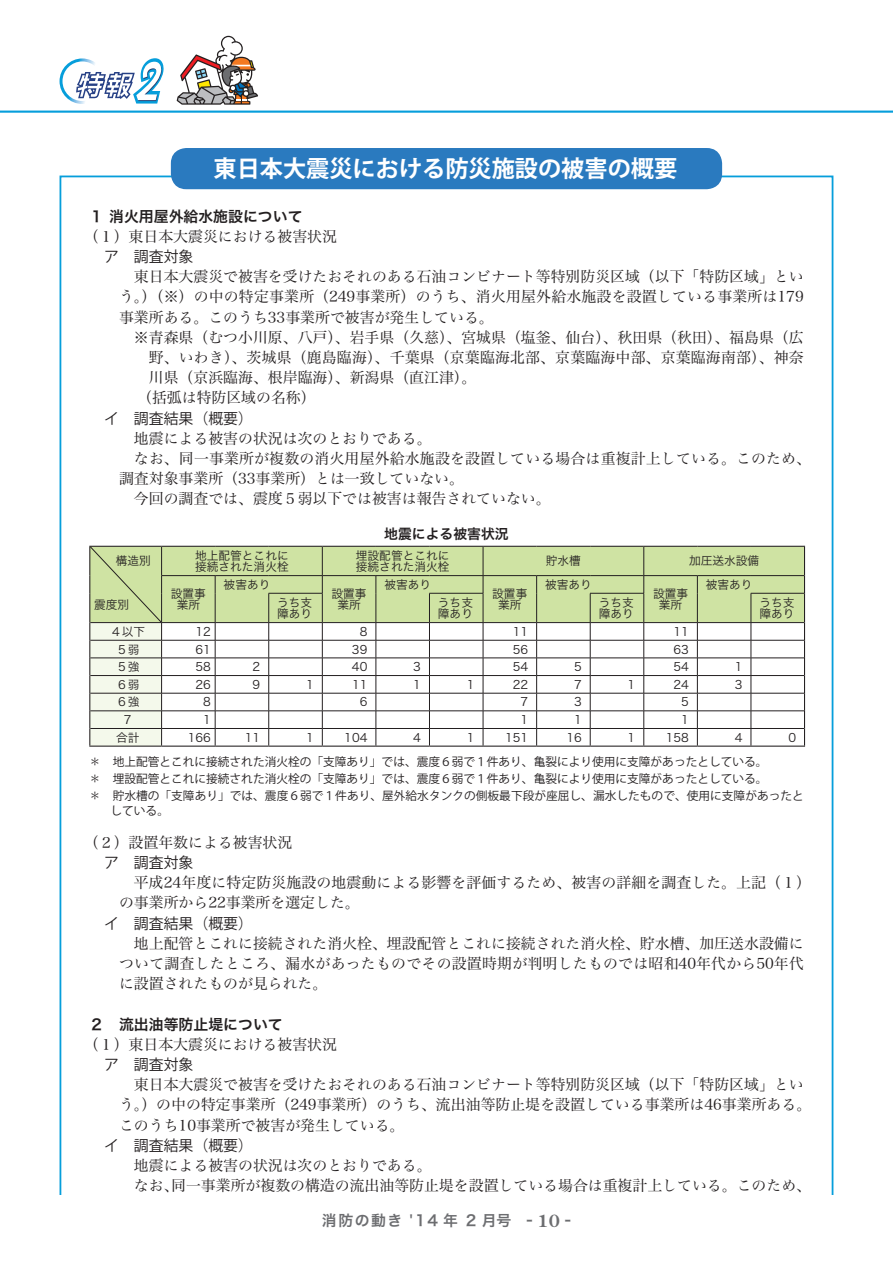
<style>
.page{position:relative;width:893px;height:1263px;background:#fff}
.page>*{position:absolute;margin:0;border:0;box-sizing:border-box;transform-origin:0 0}
.t1{font:700 23.25px "Koz Go Std";color:#fff}
.t2{font:14.85px/20.2px "Hira Min Pro N W3";color:#231f20}
.t3{font:14.85px "Koz Go Std";color:#231f20}
.t4{font:14.85px "Hira Kaku Pro N W6";color:#231f20}
.t5{font:14.85px "Hira Kaku Pro W6";letter-spacing:.1em;color:#6c6d70}
.t6{font:13.8px "Hira Kaku Pro N W6";color:#231f20}
.t7{font:11.7px/11.7px "Hira Kaku Pro N W3";color:#231f20}
.t8{font:11.7px/17px "Koz Go Std";color:#231f20}
.s1{font-family:"Century Old Style Std";font-weight:700;font-size:16.95px}
</style>
<div class="page">
<div style="left:60px;top:176px;width:773px;height:1024px;background:#fff;border:2px solid #069edb"></div>
<div style="left:51px;top:1195px;width:791px;height:15px;background:#fff"></div>
<hr style="left:89px;top:546px;width:73px;height:1px;background:#231f20">
<hr style="left:162px;top:546px;width:53px;height:1px;background:#231f20">
<hr style="left:215px;top:546px;width:54px;height:1px;background:#231f20">
<hr style="left:269px;top:546px;width:53px;height:1px;background:#231f20">
<hr style="left:322px;top:546px;width:54px;height:1px;background:#231f20">
<hr style="left:376px;top:546px;width:53px;height:1px;background:#231f20">
<hr style="left:429px;top:546px;width:54px;height:1px;background:#231f20">
<hr style="left:483px;top:546px;width:54px;height:1px;background:#231f20">
<hr style="left:537px;top:546px;width:53px;height:1px;background:#231f20">
<hr style="left:590px;top:546px;width:54px;height:1px;background:#231f20">
<hr style="left:644px;top:546px;width:53px;height:1px;background:#231f20">
<hr style="left:697px;top:546px;width:54px;height:1px;background:#231f20">
<hr style="left:751px;top:546px;width:54px;height:1px;background:#231f20">
<hr style="left:215px;top:746px;width:54px;height:1px;background:#231f20">
<hr style="left:269px;top:746px;width:53px;height:1px;background:#231f20">
<hr style="left:322px;top:746px;width:54px;height:1px;background:#231f20">
<hr style="left:376px;top:746px;width:53px;height:1px;background:#231f20">
<hr style="left:429px;top:746px;width:54px;height:1px;background:#231f20">
<hr style="left:483px;top:746px;width:54px;height:1px;background:#231f20">
<hr style="left:537px;top:746px;width:53px;height:1px;background:#231f20">
<hr style="left:590px;top:746px;width:54px;height:1px;background:#231f20">
<hr style="left:644px;top:746px;width:53px;height:1px;background:#231f20">
<hr style="left:697px;top:746px;width:54px;height:1px;background:#231f20">
<hr style="left:751px;top:746px;width:54px;height:1px;background:#231f20">
<hr style="left:89px;top:746px;width:73px;height:1px;background:#231f20">
<hr style="left:162px;top:746px;width:53px;height:1px;background:#231f20">
<svg style="left:89px;top:547px;width:716px;height:199px"></svg>
<div style="left:171px;top:148px;width:551px;height:41px;background:#2a7abf;border-radius:15px"></div>
<svg style="left:177px;top:36px;width:81px;height:69px"></svg>
<svg style="left:60px;top:58px;width:104px;height:46px"></svg>
<hr style="left:0;top:111px;width:893px;height:2px;background:#069edb">
<h1 class="t1" style="left:214px;top:154px;width:465px">東日本大震災における防災施設の被害の概要</h1>
<p class="t4" style="left:89px;top:203px;width:215px">１ 消火用屋外給水施設について</p>
<p class="t2" style="left:84px;top:225px;width:254px">（１）東日本大震災における被害状況</p>
<p class="t3" style="left:104px;top:247px;width:91px">ア　調査対象</p>
<p class="t2" style="left:119px;top:265px;width:686px;text-align:justify;text-indent:15px">東日本大震災で被害を受けたおそれのある石油コンビナート等特別防災区域（以下「特防区域」という。）（※）の中の特定事業所（249事業所）のうち、消火用屋外給水施設を設置している事業所は179事業所ある。このうち33事業所で被害が発生している。</p>
<p class="t2" style="left:134px;top:326px;width:671px">※青森県（むつ小川原、八戸）、岩手県（久慈）、宮城県（塩釜、仙台）、秋田県（秋田）、福島県（広</p>
<p class="t2" style="left:149px;top:346px;width:656px">野、いわき）、茨城県（鹿島臨海）、千葉県（京葉臨海北部、京葉臨海中部、京葉臨海南部）、神奈</p>
<p class="t2" style="left:149px;top:366px;width:329px">川県（京浜臨海、根岸臨海）、新潟県（直江津）。</p>
<p class="t2" style="left:137px;top:386px;width:180px">（括弧は特防区域の名称）</p>
<p class="t3" style="left:104px;top:409px;width:150px">イ　調査結果（概要）</p>
<p class="t2" style="left:134px;top:427px;width:299px">地震による被害の状況は次のとおりである。</p>
<p class="t2" style="left:134px;top:447px;width:679px">なお、同一事業所が複数の消火用屋外給水施設を設置している場合は重複計上している。このため、</p>
<p class="t2" style="left:119px;top:467px;width:346px">調査対象事業所（33事業所）とは一致していない。</p>
<p class="t2" style="left:134px;top:487px;width:418px">今回の調査では、震度５弱以下では被害は報告されていない。</p>
<p class="t7" style="left:116px;top:554px;width:37px">構造別</p>
<p class="t7" style="left:94px;top:598px;width:37px">震度別</p>
<p class="t6" style="left:384px;top:522px;width:126px">地震による被害状況</p>
<p class="t7" style="left:195px;top:548px;width:95px">地上配管とこれに接続された消火栓</p>
<p class="t7" style="left:356px;top:548px;width:95px">埋設配管とこれに接続された消火栓</p>
<p class="t7" style="left:546px;top:554px;width:37px">貯水槽</p>
<p class="t7" style="left:689px;top:554px;width:72px">加圧送水設備</p>
<p class="t7" style="left:171px;top:587px;width:37px;text-align:center">設置事業所</p>
<p class="t7" style="left:224px;top:578px;width:48px">被害あり</p>
<p class="t7" style="left:384px;top:578px;width:48px">被害あり</p>
<p class="t7" style="left:545px;top:578px;width:48px">被害あり</p>
<p class="t7" style="left:706px;top:578px;width:48px">被害あり</p>
<p class="t7" style="left:332px;top:587px;width:37px;text-align:center">設置事業所</p>
<p class="t7" style="left:492px;top:587px;width:37px;text-align:center">設置事業所</p>
<p class="t7" style="left:653px;top:587px;width:37px;text-align:center">設置事業所</p>
<p class="t7" style="left:277px;top:595px;width:37px">うち支障あり</p>
<p class="t7" style="left:438px;top:595px;width:37px">うち支障あり</p>
<p class="t7" style="left:599px;top:595px;width:37px">うち支障あり</p>
<p class="t7" style="left:759px;top:595px;width:37px">うち支障あり</p>
<p class="t7" style="left:110px;top:625px;width:37px">４以下</p>
<p class="t7" style="left:195px;top:625px;width:17px">12</p>
<p class="t7" style="left:360px;top:625px;width:9px">8</p>
<p class="t7" style="left:513px;top:625px;width:17px">11</p>
<p class="t7" style="left:673px;top:625px;width:17px">11</p>
<p class="t7" style="left:116px;top:642px;width:25px">５弱</p>
<p class="t7" style="left:195px;top:642px;width:17px">61</p>
<p class="t7" style="left:352px;top:642px;width:17px">39</p>
<p class="t7" style="left:513px;top:642px;width:17px">56</p>
<p class="t7" style="left:673px;top:642px;width:17px">63</p>
<p class="t7" style="left:116px;top:660px;width:25px">５強</p>
<p class="t7" style="left:195px;top:660px;width:17px">58</p>
<p class="t7" style="left:252px;top:660px;width:9px">2</p>
<p class="t7" style="left:352px;top:660px;width:17px">40</p>
<p class="t7" style="left:413px;top:660px;width:9px">3</p>
<p class="t7" style="left:513px;top:660px;width:17px">54</p>
<p class="t7" style="left:574px;top:660px;width:9px">5</p>
<p class="t7" style="left:673px;top:660px;width:17px">54</p>
<p class="t7" style="left:735px;top:660px;width:9px">1</p>
<p class="t7" style="left:116px;top:678px;width:25px">６弱</p>
<p class="t7" style="left:196px;top:678px;width:17px">26</p>
<p class="t7" style="left:253px;top:678px;width:9px">9</p>
<p class="t7" style="left:306px;top:678px;width:9px">1</p>
<p class="t7" style="left:352px;top:678px;width:17px">11</p>
<p class="t7" style="left:413px;top:678px;width:9px">1</p>
<p class="t7" style="left:467px;top:678px;width:9px">1</p>
<p class="t7" style="left:513px;top:678px;width:17px">22</p>
<p class="t7" style="left:574px;top:678px;width:9px">7</p>
<p class="t7" style="left:628px;top:678px;width:9px">1</p>
<p class="t7" style="left:673px;top:678px;width:17px">24</p>
<p class="t7" style="left:735px;top:678px;width:9px">3</p>
<p class="t7" style="left:116px;top:695px;width:25px">６強</p>
<p class="t7" style="left:203px;top:695px;width:9px">8</p>
<p class="t7" style="left:360px;top:695px;width:9px">6</p>
<p class="t7" style="left:520px;top:695px;width:9px">7</p>
<p class="t7" style="left:574px;top:695px;width:9px">3</p>
<p class="t7" style="left:681px;top:695px;width:9px">5</p>
<p class="t7" style="left:122px;top:713px;width:13px">７</p>
<p class="t7" style="left:203px;top:713px;width:9px">1</p>
<p class="t7" style="left:520px;top:713px;width:9px">1</p>
<p class="t7" style="left:574px;top:713px;width:9px">1</p>
<p class="t7" style="left:681px;top:713px;width:9px">1</p>
<p class="t7" style="left:116px;top:731px;width:25px">合計</p>
<p class="t7" style="left:188px;top:731px;width:25px">166</p>
<p class="t7" style="left:245px;top:731px;width:17px">11</p>
<p class="t7" style="left:306px;top:731px;width:9px">1</p>
<p class="t7" style="left:344px;top:731px;width:25px">104</p>
<p class="t7" style="left:413px;top:731px;width:9px">4</p>
<p class="t7" style="left:467px;top:731px;width:9px">1</p>
<p class="t7" style="left:505px;top:731px;width:25px">151</p>
<p class="t7" style="left:566px;top:731px;width:17px">16</p>
<p class="t7" style="left:628px;top:731px;width:9px">1</p>
<p class="t7" style="left:666px;top:731px;width:25px">158</p>
<p class="t7" style="left:735px;top:731px;width:9px">4</p>
<p class="t7" style="left:788px;top:731px;width:9px">0</p>
<p class="t8" style="left:89px;top:754px;width:716px">＊　地上配管とこれに接続された消火栓の「支障あり」では、震度６弱で１件あり、亀裂により使用に支障があったとしている。<br>＊　埋設配管とこれに接続された消火栓の「支障あり」では、震度６弱で１件あり、亀裂により使用に支障があったとしている。<br>＊　貯水槽の「支障あり」では、震度６弱で１件あり、屋外給水タンクの側板最下段が座屈し、漏水したもので、使用に支障があったと</p>
<p class="t8" style="left:111px;top:802px;width:60px">している。</p>
<p class="t2" style="left:84px;top:831px;width:210px">（２）設置年数による被害状況</p>
<p class="t3" style="left:104px;top:853px;width:91px">ア　調査対象</p>
<p class="t2" style="left:119px;top:871px;width:693px;text-indent:15px">平成24年度に特定防災施設の地震動による影響を評価するため、被害の詳細を調査した。上記（１）の事業所から22事業所を選定した。</p>
<p class="t3" style="left:104px;top:914px;width:150px">イ　調査結果（概要）</p>
<p class="t2" style="left:119px;top:932px;width:686px;text-align:justify;text-indent:15px">地上配管とこれに接続された消火栓、埋設配管とこれに接続された消火栓、貯水槽、加圧送水設備について調査したところ、漏水があったものでその設置時期が判明したものでは昭和40年代から50年代に設置されたものが見られた。</p>
<p class="t4" style="left:89px;top:1010px;width:195px">２　流出油等防止堤について</p>
<p class="t2" style="left:84px;top:1033px;width:254px">（１）東日本大震災における被害状況</p>
<p class="t3" style="left:104px;top:1055px;width:91px">ア　調査対象</p>
<p class="t2" style="left:119px;top:1073px;width:694px;text-indent:15px">東日本大震災で被害を受けたおそれのある石油コンビナート等特別防災区域（以下「特防区域」という。）の中の特定事業所（249事業所）のうち、流出油等防止堤を設置している事業所は46事業所ある。このうち10事業所で被害が発生している。</p>
<p class="t3" style="left:104px;top:1136px;width:150px">イ　調査結果（概要）</p>
<p class="t2" style="left:134px;top:1154px;width:679px">地震による被害の状況は次のとおりである。<br>なお、同一事業所が複数の構造の流出油等防止堤を設置している場合は重複計上している。このため、</p>
<p class="t5" style="left:322px;top:1207px;width:250px">消防の動き '14 年 2 月号 - <span class="s1">10</span> -</p>
</div>
